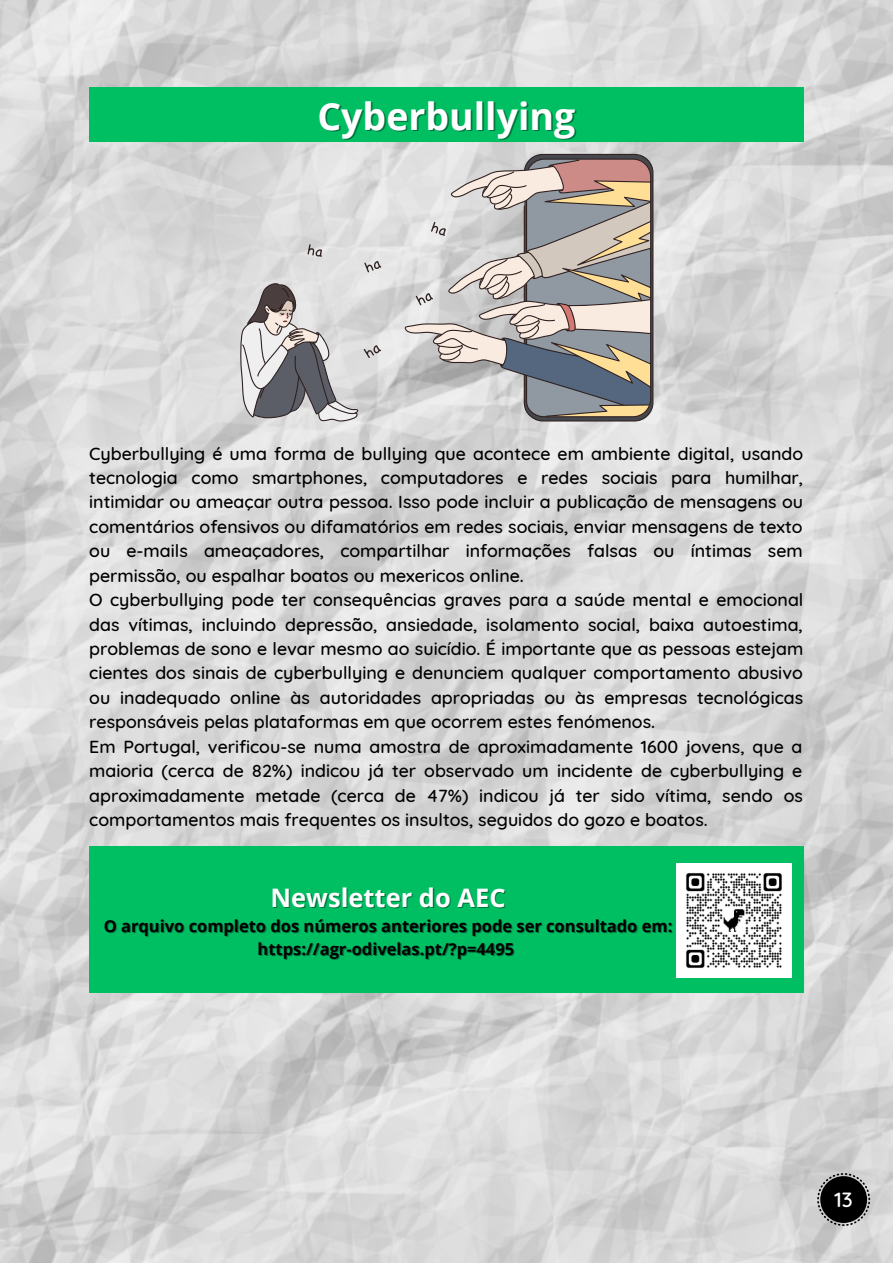
<style>
.page{position:relative;width:893px;height:1264px;background:#fff}
.page>*{position:absolute;margin:0;border:0;box-sizing:border-box;transform-origin:0 0}
.t1{font:700 37.5px "Open Sans";color:#fff}
.t2{font:700 25.5px "Open Sans";color:#fff}
.t3{font:500 21px "Quicksand";color:#fff}
.t4{font:500 17.7px/24.5px "Quicksand";color:#000}
.t5{font:700 16.5px/22.5px "Open Sans";color:#000;text-align:center}
</style>
<div class="page">
<img style="left:0;top:0;width:892px;height:1262px">
<svg style="left:307px;top:244px;width:15px;height:13px"></svg>
<svg style="left:364px;top:261px;width:17px;height:11px"></svg>
<svg style="left:404px;top:154px;width:249px;height:267px;background:#b8b3af"></svg>
<svg style="left:364px;top:345px;width:17px;height:13px"></svg>
<svg style="left:240px;top:282px;width:118px;height:139px"></svg>
<div style="left:89px;top:87px;width:714px;height:54px;background:#00bf63"></div>
<div style="left:89px;top:846px;width:714px;height:147px;background:#00bf63"></div>
<img style="left:676px;top:863px;width:115px;height:115px">
<svg style="left:817px;top:1173px;width:53px;height:52px"></svg>
<div style="left:820px;top:1176px;width:47px;height:46px;background:#000;border-radius:50%"></div>
<h1 class="t1" style="left:317px;top:90px;width:259px">Cyberbullying</h1>
<p class="t4" style="left:89px;top:440px;width:715px">Cyberbullying é uma forma de bullying que acontece em ambiente digital, usando tecnologia como smartphones, computadores e redes sociais para humilhar, intimidar ou ameaçar outra pessoa. Isso pode incluir a publicação de mensagens ou comentários ofensivos ou difamatórios em redes sociais, enviar mensagens de texto ou e-mails ameaçadores, compartilhar informações falsas ou íntimas sem permissão, ou espalhar boatos ou mexericos online.<br>O cyberbullying pode ter consequências graves para a saúde mental e emocional das vítimas, incluindo depressão, ansiedade, isolamento social, baixa autoestima, problemas de sono e levar mesmo ao suicídio. É importante que as pessoas estejam cientes dos sinais de cyberbullying e denunciem qualquer comportamento abusivo ou inadequado online às autoridades apropriadas ou às empresas tecnológicas responsáveis pelas plataformas em que ocorrem estes fenómenos.<br>Em Portugal, verificou-se numa amostra de aproximadamente 1600 jovens, que a maioria (cerca de 82%) indicou já ter observado um incidente de cyberbullying e aproximadamente metade (cerca de 47%) indicou já ter sido vítima, sendo os comportamentos mais frequentes os insultos, seguidos do gozo e boatos.</p>
<h2 class="t2" style="left:270px;top:880px;width:236px">Newsletter do AEC</h2>
<p class="t5" style="left:104px;top:914px;width:570px">O arquivo completo dos números anteriores pode ser consultado em: https://agr-odivelas.pt/?p=4495</p>
<p class="t3" style="left:834px;top:1186px;width:20px">13</p>
</div>
